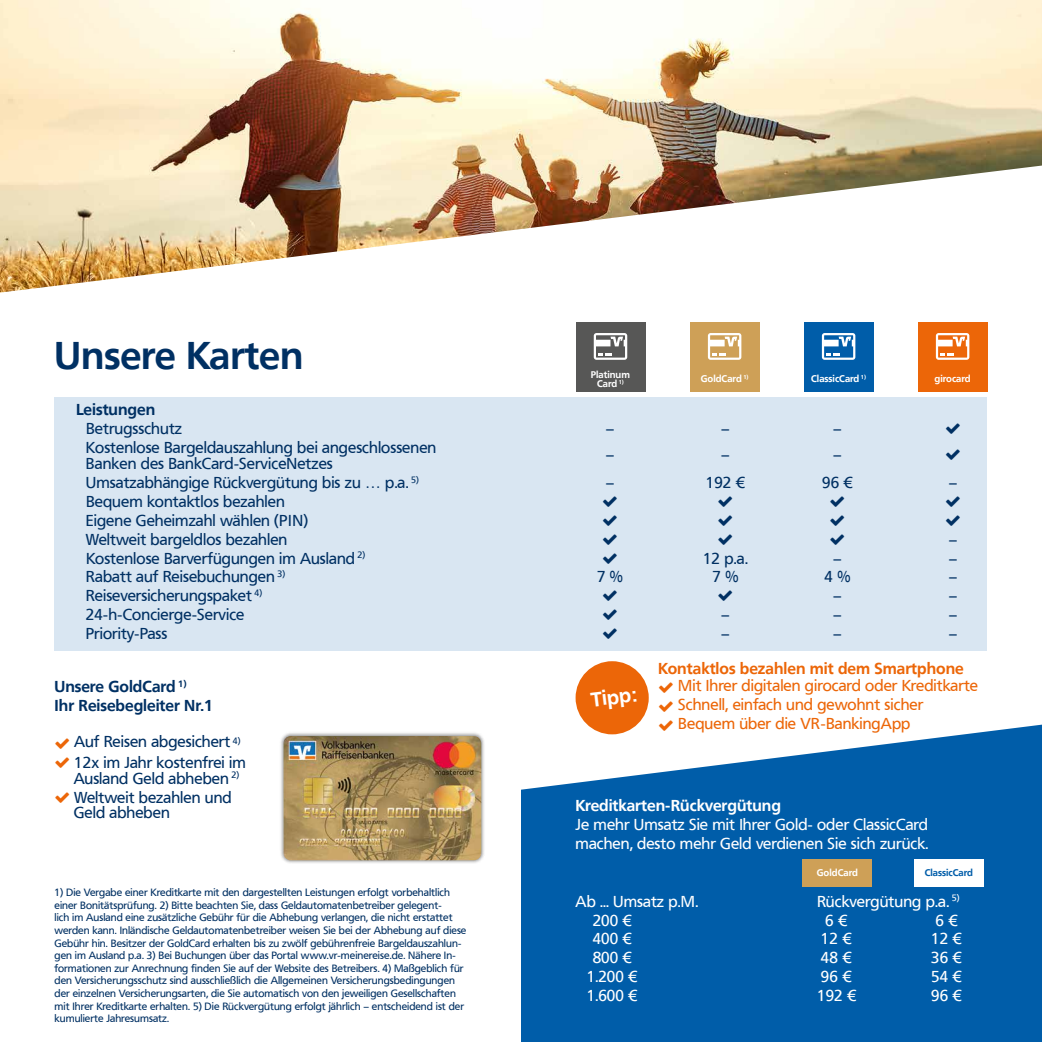
<style>
.page{position:relative;width:1042px;height:1042px;background:#fff}
.page>*{position:absolute;margin:0;border:0;box-sizing:border-box;transform-origin:0 0}
.t1{font:700 38.5px "Frutiger VR";color:#003063}
.t2{font:700 20.12px "Frutiger VR";color:#fff}
.t3{font:15.75px/18.9px "Frutiger VR";color:#003063}
.t4{font:15.75px/18.9px "Frutiger VR";color:#fff}
.t5{font:15.75px/18.9px "Frutiger VR";color:#ec6608}
.t6{font:700 15.75px/18.9px "Frutiger VR";color:#003063}
.t7{font:700 15.75px "Frutiger VR";color:#ec6608}
.t8{font:700 15.75px "Frutiger VR";color:#fff}
.t9{font:10.5px/12.6px "Frutiger VR";color:#003063}
.t10{font:700 9.62px/9.6px "Frutiger VR";color:#fff;text-align:center}
.t11{font:700 9.62px "Frutiger VR";color:#005da9}
</style>
<div class="page">
<div style="left:55px;top:397px;width:932px;height:254px;background:#d9e6f2"></div>
<img style="left:0;top:0;width:1042px;height:293px">
<div style="left:279px;top:732px;width:206px;height:132px;background:#000;opacity:.45"></div>
<img style="left:283px;top:736px;width:198px;height:124px">
<div style="left:690px;top:323px;width:69px;height:69px;background:#cea057"></div>
<svg style="left:708px;top:333px;width:33px;height:27px"></svg>
<div style="left:804px;top:323px;width:69px;height:69px;background:#005da9"></div>
<svg style="left:822px;top:333px;width:33px;height:27px"></svg>
<div style="left:918px;top:323px;width:69px;height:69px;background:#ec6608"></div>
<svg style="left:936px;top:333px;width:33px;height:27px"></svg>
<div style="left:576px;top:323px;width:69px;height:69px;background:#575756"></div>
<svg style="left:594px;top:333px;width:33px;height:27px"></svg>
<svg style="left:521px;top:724px;width:521px;height:318px;background:#2675b5"></svg>
<div style="left:575px;top:661px;width:74px;height:73px;background:#ec6608;border-radius:50%"></div>
<div style="left:575px;top:890px;width:412px;height:119px;background:#005da9"></div>
<div style="left:802px;top:859px;width:70px;height:27px;background:#cea057"></div>
<div style="left:914px;top:859px;width:69px;height:27px;background:#fff"></div>
<svg style="left:659px;top:724px;width:14px;height:7px"></svg>
<h1 class="t1" style="left:55px;top:333px;width:250px">Unsere Karten</h1>
<p class="t10" style="left:591px;top:369px;width:41px">Platinum<br>Card <sup>1)</sup></p>
<p class="t10" style="left:701px;top:374px;width:49px">GoldCard <sup>1)</sup></p>
<p class="t10" style="left:811px;top:374px;width:56px">ClassicCard <sup>1)</sup></p>
<p class="t10" style="left:934px;top:374px;width:38px">girocard</p>
<h3 class="t6" style="left:76px;top:400px;width:81px">Leistungen</h3>
<h3 class="t3" style="left:86px;top:419px;width:98px">Betrugsschutz</h3>
<h3 class="t3" style="left:606px;top:419px;width:10px">–</h3>
<h3 class="t3" style="left:721px;top:419px;width:10px">–</h3>
<h3 class="t3" style="left:833px;top:419px;width:10px">–</h3>
<h3 class="t3" style="left:86px;top:440px;width:352px;line-height:15.8px">Kostenlose Bargeldauszahlung bei angeschlossenen<br>Banken des BankCard-ServiceNetzes</h3>
<h3 class="t3" style="left:606px;top:445px;width:10px">–</h3>
<h3 class="t3" style="left:721px;top:445px;width:10px">–</h3>
<h3 class="t3" style="left:833px;top:445px;width:10px">–</h3>
<h3 class="t3" style="left:86px;top:473px;width:334px">Umsatzabhängige Rückvergütung bis zu … p.a. <sup>5)</sup></h3>
<h3 class="t3" style="left:606px;top:473px;width:10px">–</h3>
<h3 class="t3" style="left:706px;top:473px;width:41px">192 €</h3>
<h3 class="t3" style="left:822px;top:473px;width:32px">96 €</h3>
<h3 class="t3" style="left:949px;top:473px;width:10px">–</h3>
<h3 class="t3" style="left:86px;top:492px;width:224px">Bequem kontaktlos bezahlen<br>Eigene Geheimzahl wählen (PIN)<br>Weltweit bargeldlos bezahlen</h3>
<h3 class="t3" style="left:949px;top:530px;width:10px">–</h3>
<h3 class="t3" style="left:86px;top:549px;width:281px">Kostenlose Barverfügungen im Ausland <sup>2)</sup></h3>
<h3 class="t3" style="left:703px;top:549px;width:46px">12 p.a.</h3>
<h3 class="t3" style="left:833px;top:549px;width:10px">–</h3>
<h3 class="t3" style="left:949px;top:549px;width:10px">–</h3>
<h3 class="t3" style="left:86px;top:568px;width:201px">Rabatt auf Reisebuchungen <sup>3)</sup></h3>
<h3 class="t3" style="left:597px;top:568px;width:27px">7 %</h3>
<h3 class="t3" style="left:712px;top:568px;width:27px">7 %</h3>
<h3 class="t3" style="left:824px;top:568px;width:27px">4 %</h3>
<h3 class="t3" style="left:949px;top:568px;width:10px">–</h3>
<h3 class="t3" style="left:86px;top:586px;width:178px">Reiseversicherungspaket <sup>4)</sup></h3>
<h3 class="t3" style="left:833px;top:586px;width:10px">–</h3>
<h3 class="t3" style="left:949px;top:586px;width:10px">–</h3>
<h3 class="t3" style="left:86px;top:605px;width:160px">24-h-Concierge-Service</h3>
<h3 class="t3" style="left:721px;top:605px;width:10px">–</h3>
<h3 class="t3" style="left:833px;top:605px;width:10px">–</h3>
<h3 class="t3" style="left:949px;top:605px;width:10px">–</h3>
<h3 class="t3" style="left:86px;top:624px;width:83px">Priority-Pass</h3>
<h3 class="t3" style="left:721px;top:624px;width:10px">–</h3>
<h3 class="t3" style="left:833px;top:624px;width:10px">–</h3>
<h3 class="t3" style="left:949px;top:624px;width:10px">–</h3>
<h3 class="t6" style="left:55px;top:677px;width:160px">Unsere GoldCard <sup>1)<br></sup>Ihr Reisebegleiter Nr.1</h3>
<h3 class="t3" style="left:74px;top:731px;width:173px;line-height:20.7px">Auf Reisen abgesichert <sup>4)<br></sup>12x im Jahr kostenfrei im</h3>
<h3 class="t3" style="left:74px;top:769px;width:167px">Ausland Geld abheben <sup>2)<br></sup>Weltweit bezahlen und</h3>
<h3 class="t3" style="left:74px;top:803px;width:98px">Geld abheben</h3>
<h3 class="t7" style="left:658px;top:659px;width:307px">Kontaktlos bezahlen mit dem Smartphone</h3>
<h3 class="t5" style="left:678px;top:676px;width:301px">Mit Ihrer digitalen girocard oder Kreditkarte<br>Schnell, einfach und gewohnt sicher<br>Bequem über die VR-BankingApp</h3>
<h2 class="t2" style="left:589px;top:687px;width:48px;rotate:-7deg">Tipp:</h2>
<h3 class="t8" style="left:575px;top:796px;width:207px">Kreditkarten-Rückvergütung</h3>
<h3 class="t4" style="left:575px;top:815px;width:354px">Je mehr Umsatz Sie mit Ihrer Gold- oder ClassicCard machen, desto mehr Geld verdienen Sie sich zurück.</h3>
<p class="t10" style="left:817px;top:868px;width:43px">GoldCard</p>
<p class="t11" style="left:925px;top:867px;width:50px">ClassicCard</p>
<h3 class="t4" style="left:575px;top:892px;width:124px">Ab ... Umsatz p.M.</h3>
<h3 class="t4" style="left:817px;top:892px;width:144px">Rückvergütung p.a. <sup>5)</sup></h3>
<h3 class="t4" style="left:593px;top:911px;width:41px">200 €</h3>
<h3 class="t4" style="left:825px;top:911px;width:24px">6 €</h3>
<h3 class="t4" style="left:935px;top:911px;width:24px">6 €</h3>
<h3 class="t4" style="left:593px;top:929px;width:41px">400 €</h3>
<h3 class="t4" style="left:821px;top:929px;width:32px">12 €</h3>
<h3 class="t4" style="left:931px;top:929px;width:32px">12 €</h3>
<h3 class="t4" style="left:593px;top:948px;width:41px">800 €</h3>
<h3 class="t4" style="left:821px;top:948px;width:32px">48 €</h3>
<h3 class="t4" style="left:931px;top:948px;width:32px">36 €</h3>
<h3 class="t4" style="left:587px;top:967px;width:52px">1.200 €</h3>
<h3 class="t4" style="left:821px;top:967px;width:32px">96 €</h3>
<h3 class="t4" style="left:931px;top:967px;width:32px">54 €</h3>
<h3 class="t4" style="left:587px;top:986px;width:52px">1.600 €</h3>
<h3 class="t4" style="left:817px;top:986px;width:41px">192 €</h3>
<h3 class="t4" style="left:931px;top:986px;width:32px">96 €</h3>
<p class="t9" style="left:55px;top:886px;width:413px">1) Die Vergabe einer Kreditkarte mit den dargestellten Leistungen erfolgt vorbehaltlich einer Bonitätsprüfung. 2) Bitte beachten Sie, dass Geldautomatenbetreiber gelegent-<br>lich im Ausland eine zusätzliche Gebühr für die Abhebung verlangen, die nicht erstattet werden kann. Inländische Geldautomatenbetreiber weisen Sie bei der Abhebung auf diese Gebühr hin. Besitzer der GoldCard erhalten bis zu zwölf gebührenfreie Bargeldauszahlun&shy;gen im Ausland p.a. 3) Bei Buchungen über das Portal www.vr-meinereise.de. Nähere In&shy;formationen zur Anrechnung finden Sie auf der Website des Betreibers. 4) Maßgeblich für den Versicherungsschutz sind ausschließlich die Allgemeinen Versicherungsbedingungen der einzelnen Versicherungsarten, die Sie automatisch von den jeweiligen Gesellschaften mit Ihrer Kreditkarte erhalten. 5) Die Rückvergütung erfolgt jährlich – entscheidend ist der kumulierte Jahresumsatz.</p>
</div>
